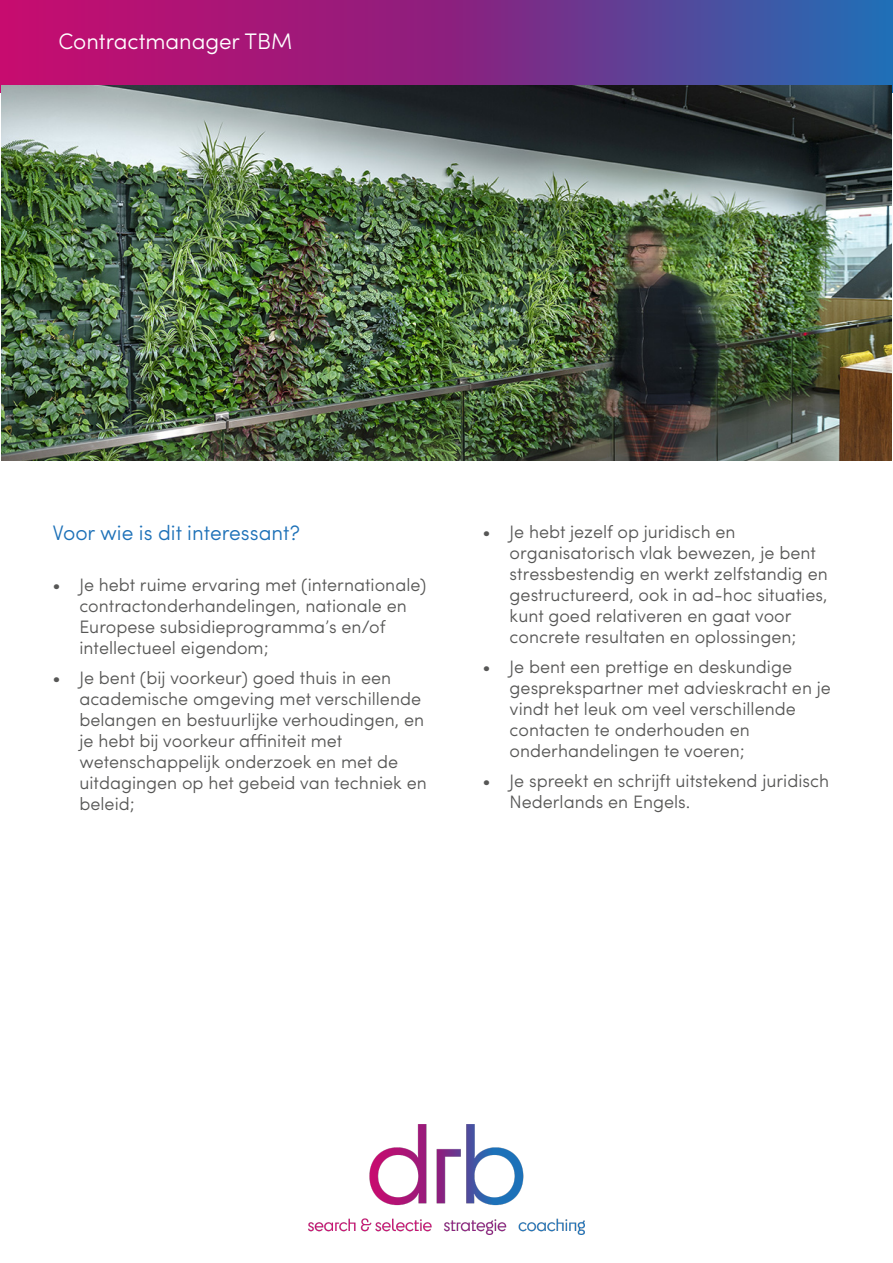
<style>
.page{position:relative;width:893px;height:1263px;background:#fff}
.page>*{position:absolute;margin:0;border:0;box-sizing:border-box;transform-origin:0 0}
.t1{font:300 22.5px "Sofia Pro";letter-spacing:-.005em;color:#fff}
.t2{font:300 21px "Sofia Pro";color:#1d71b8}
.t3{font:300 18px/21px "Sofia Pro";color:#575756}
</style>
<div class="page">
<svg style="left:0;top:0;width:893px;height:92px;background:#7f2e88"></svg>
<img style="left:1px;top:85px;width:891px;height:375px">
<img style="left:309px;top:1125px;width:275px;height:109px">
<p class="t1" style="left:58px;top:32px;width:235px">Contractmanager TBM</p>
<p class="t2" style="left:52px;top:524px;width:249px">Voor wie is dit interessant?</p>
<p class="t3" style="left:80px;top:576px;width:348px;text-indent:-27px">• Je hebt ruime ervaring met (internationale) contractonderhandelingen, nationale en Europese subsidieprogramma’s en/of intellectueel eigendom;</p>
<p class="t3" style="left:80px;top:669px;width:349px;text-indent:-27px">• Je bent (bij voorkeur) goed thuis in een academische omgeving met verschillende belangen en bestuurlijke verhoudingen, en je hebt bij voorkeur affiniteit met wetenschappelijk onderzoek en met de uitdagingen op het gebeid van techniek en beleid;</p>
<p class="t3" style="left:510px;top:523px;width:320px;text-indent:-27px">• Je hebt jezelf op juridisch en organisatorisch vlak bewezen, je bent stressbestendig en werkt zelfstandig en gestructureerd, ook in ad-hoc situaties, kunt goed relativeren en gaat voor concrete resultaten en oplossingen;</p>
<p class="t3" style="left:510px;top:658px;width:323px;text-indent:-27px">• Je bent een prettige en deskundige gesprekspartner met advieskracht en je vindt het leuk om veel verschillende contacten te onderhouden en onderhandelingen te voeren;</p>
<p class="t3" style="left:510px;top:772px;width:321px;text-indent:-27px">• Je spreekt en schrijft uitstekend juridisch<br>Nederlands en Engels.</p>
</div>
